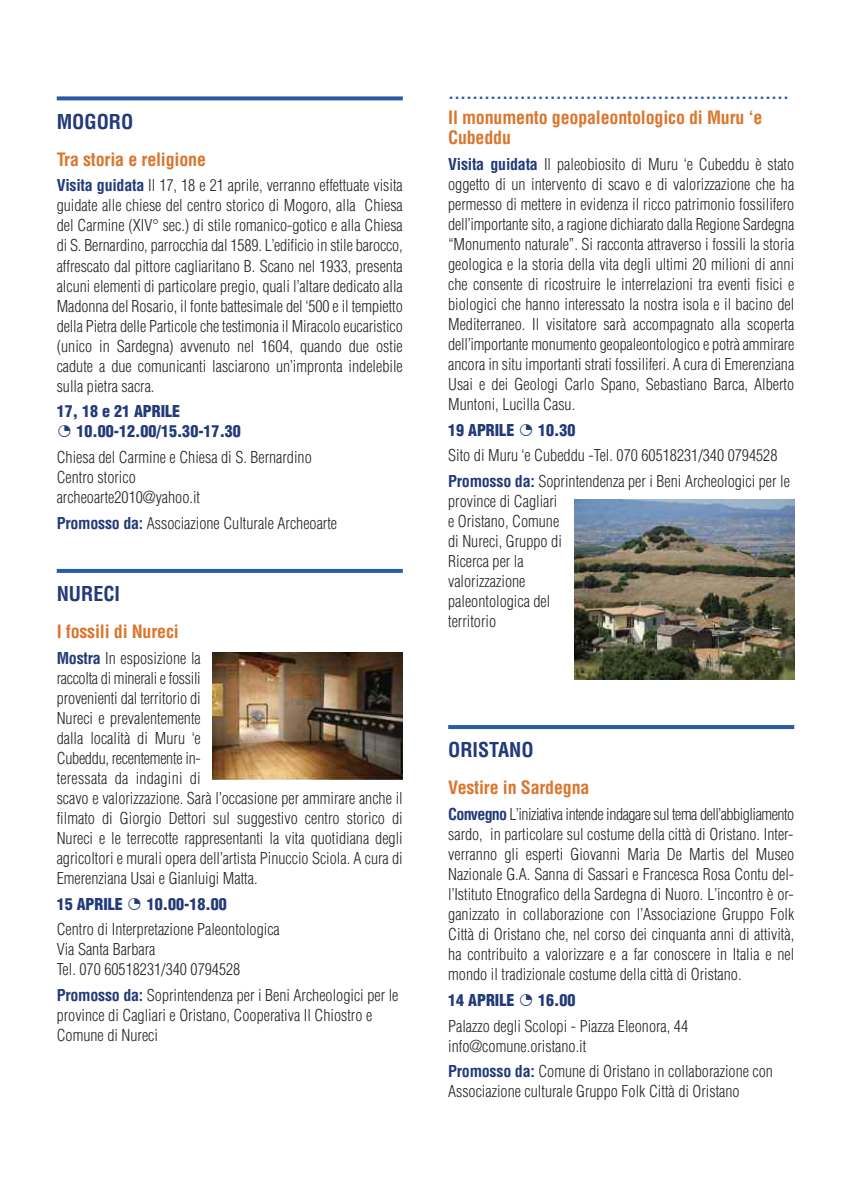
<style>
.page{position:relative;width:851px;height:1191px;background:#fff}
.page>*{position:absolute;margin:0;border:0;box-sizing:border-box;transform-origin:0 0}
.t1{font:700 condensed 20px "Helvetica";color:#223a79}
.t2{font:700 condensed 18px/20px "Helvetica";letter-spacing:-.01em;color:#da762e}
.t3{font:700 condensed 18px "Helvetica";color:#295ba7}
.t4{font:300 condensed 16px/20px "Helvetica";color:#272627}
.t5{font:900 condensed 16px/20px "Helvetica";color:#223a79}
.s1{font-weight:700;color:#223a79}
.s2{font-weight:900;color:#223a79}
.s3{color:#223a79}
</style>
<div class="page">
<svg style="left:57px;top:96px;width:346px;height:4px"></svg>
<svg style="left:57px;top:569px;width:346px;height:4px"></svg>
<hr style="left:448px;top:725px;width:346px;height:4px;background:#295ba7">
<img style="left:213px;top:653px;width:190px;height:127px">
<img style="left:574px;top:499px;width:220px;height:181px">
<p class="t1" style="left:57px;top:110px;width:78px">MOGORO</p>
<p class="t2" style="left:57px;top:150px;width:151px">Tra storia e religione</p>
<p class="t4" style="left:57px;top:176px;width:347px;text-align:justify"><span class="s1">Visita guidata</span> Il 17, 18 e 21 aprile, verranno effettuate visita guidate alle chiese del centro storico di Mogoro, alla Chiesa del Carmine (XIV° sec.) di stile romanico-gotico e alla Chiesa di S. Bernardino, parrocchia dal 1589. L’edificio in stile barocco, affrescato dal pittore cagliaritano B. Scano nel 1933, presenta alcuni elementi di particolare pregio, quali l’altare dedicato alla Madonna del Rosario, il fonte battesimale del ‘500 e il tempietto della Pietra delle Particole che testimonia il Miracolo eucaristico (unico in Sardegna) avvenuto nel 1604, quando due ostie cadute a due comunicanti lasciarono un’impronta indelebile sulla pietra sacra.</p>
<p class="t5" style="left:57px;top:402px;width:186px">17, 18 e 21 APRILE<br>◔ 10.00-12.00/15.30-17.30</p>
<p class="t4" style="left:57px;top:447px;width:256px">Chiesa del Carmine e Chiesa di S. Bernardino<br>Centro storico<br>archeoarte2010@yahoo.it</p>
<p class="t4" style="left:57px;top:513px;width:282px"><span class="s1">Promosso da:</span> Associazione Culturale Archeoarte</p>
<p class="t1" style="left:57px;top:582px;width:65px">NURECI</p>
<p class="t2" style="left:57px;top:622px;width:124px">I fossili di Nureci</p>
<p class="t4" style="left:57px;top:648px;width:347px"><span class="s1">Mostra</span> In esposizione la<br>raccolta di minerali e fossili<br>provenienti dal territorio di<br>Nureci e prevalentemente<br>dalla località di Muru ‘e<br>Cubeddu, recentemente in-<br>teressata da indagini di<br>scavo e valorizzazione. Sarà l’occasione per ammirare anche il filmato di Giorgio Dettori sul suggestivo centro storico di Nureci e le terrecotte rappresentanti la vita quotidiana degli agricoltori e murali opera dell’artista Pinuccio Sciola. A cura di Emerenziana Usai e Gianluigi Matta.</p>
<p class="t4" style="left:57px;top:891px;width:224px;line-height:25.6px"><span class="s2">15 APRILE</span> <span class="s3">◔</span> <span class="s2">10.00-18.00<br></span>Centro di Interpretazione Paleontologica</p>
<p class="t4" style="left:57px;top:940px;width:185px">Via Santa Barbara<br>Tel. 070 60518231/340 0794528</p>
<p class="t4" style="left:57px;top:985px;width:343px"><span class="s1">Promosso da:</span> Soprintendenza per i Beni Archeologici per le province di Cagliari e Oristano, Cooperativa Il Chiostro e<br>Comune di Nureci</p>
<p class="t3" style="left:448px;top:82px;width:342px">.........................................................</p>
<p class="t2" style="left:448px;top:108px;width:316px">Il monumento geopaleontologico di Muru ‘e<br>Cubeddu</p>
<p class="t4" style="left:448px;top:154px;width:347px;text-align:justify"><span class="s1">Visita guidata</span> Il paleobiosito di Muru ‘e Cubeddu è stato oggetto di un intervento di scavo e di valorizzazione che ha permesso di mettere in evidenza il ricco patrimonio fossilifero dell’importante sito, a ragione dichiarato dalla Regione Sardegna “Monumento naturale”. Si racconta attraverso i fossili la storia geologica e la storia della vita degli ultimi 20 milioni di anni che consente di ricostruire le interrelazioni tra eventi fisici e biologici che hanno interessato la nostra isola e il bacino del Mediterraneo. Il visitatore sarà accompagnato alla scoperta dell’importante monumento geopaleontologico e potrà ammirare ancora in situ importanti strati fossiliferi. A cura di Emerenziana Usai e dei Geologi Carlo Spano, Sebastiano Barca, Alberto Muntoni, Lucilla Casu.</p>
<p class="t4" style="left:448px;top:417px;width:343px;line-height:25.6px"><span class="s2">19 APRILE</span> <span class="s3">◔</span> <span class="s2">10.30<br></span>Sito di Muru ‘e Cubeddu -Tel. 070 60518231/340 0794528<br><span class="s1">Promosso da:</span> Soprintendenza per i Beni Archeologici per le</p>
<p class="t4" style="left:448px;top:491px;width:115px">province di Cagliari e Oristano, Comune di Nureci, Gruppo di<br>Ricerca per la valorizzazione paleontologica del territorio</p>
<p class="t1" style="left:448px;top:739px;width:87px">ORISTANO</p>
<p class="t2" style="left:448px;top:778px;width:143px">Vestire in Sardegna</p>
<p class="t4" style="left:448px;top:804px;width:347px;text-align:justify"><span class="s1">Convegno</span> L’iniziativa intende indagare sul tema dell’abbigliamento sardo, in particolare sul costume della città di Oristano. Inter&shy;verranno gli esperti Giovanni Maria De Martis del Museo Nazionale G.A. Sanna di Sassari e Francesca Rosa Contu del&shy;l’Istituto Etnografico della Sardegna di Nuoro. L’incontro è or&shy;ganizzato in collaborazione con l’Associazione Gruppo Folk Città di Oristano che, nel corso dei cinquanta anni di attività, ha contribuito a valorizzare e a far conoscere in Italia e nel mondo il tradizionale costume della città di Oristano.</p>
<p class="t4" style="left:448px;top:987px;width:241px;line-height:25.6px"><span class="s2">14 APRILE</span> <span class="s3">◔</span> <span class="s2">16.00<br></span>Palazzo degli Scolopi - Piazza Eleonora, 44</p>
<p class="t4" style="left:448px;top:1033px;width:326px;line-height:25.6px">info@comune.oristano.it<br><span class="s1">Promosso da:</span> Comune di Oristano in collaborazione con</p>
<p class="t4" style="left:448px;top:1081px;width:293px">Associazione culturale Gruppo Folk Città di Oristano</p>
</div>
